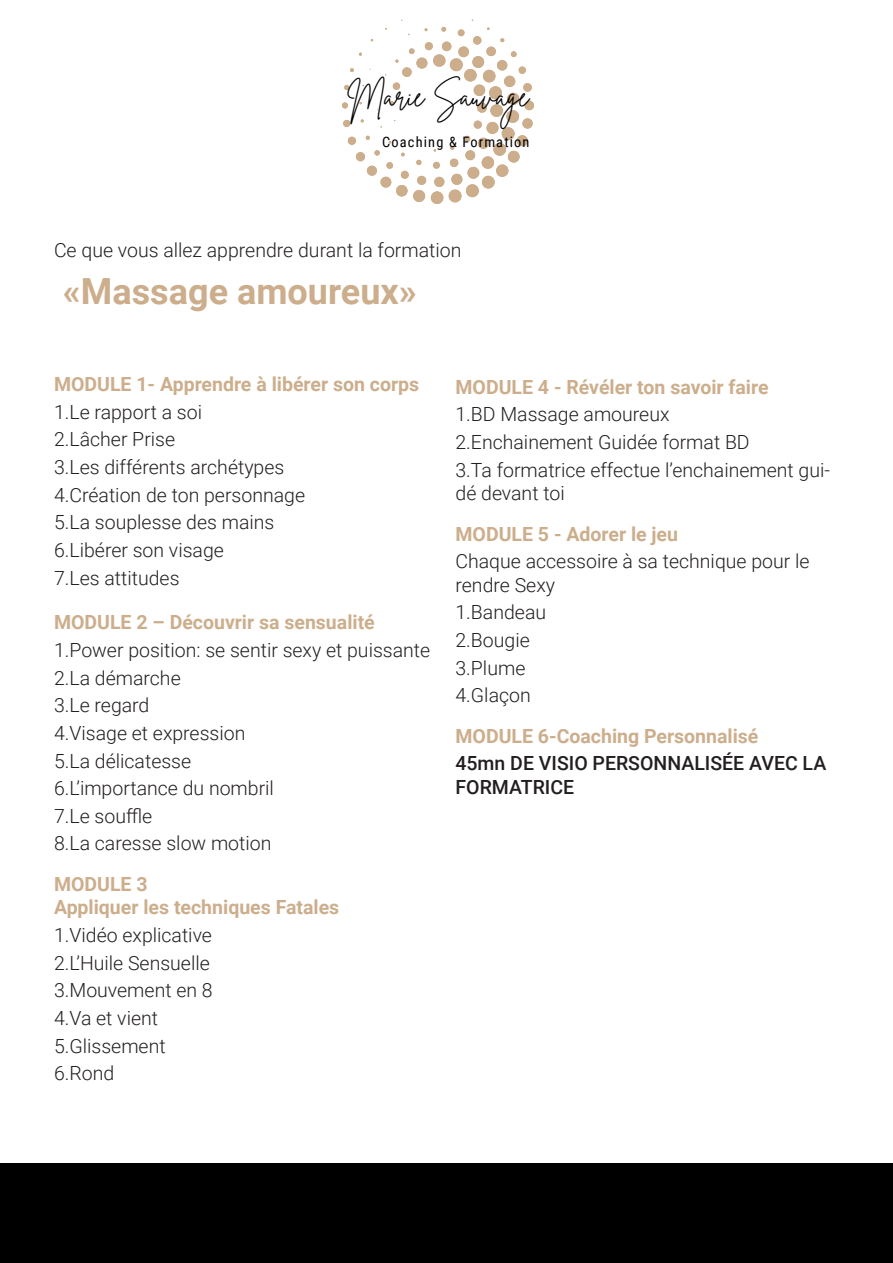
<style>
.page{position:relative;width:893px;height:1263px;background:#fff}
.page>*{position:absolute;margin:0;border:0;box-sizing:border-box;transform-origin:0 0}
.t1{font:700 36px "Roboto";color:#ccae8c}
.t2{font:29.85px "Brittany Signature";color:#000002}
.t3{font:300 19.5px/27.6px "Roboto";color:#231f20}
.t4{font:700 19.5px/23.4px "Roboto";color:#ccae8c}
.t5{font:500 19.5px/23.4px "Roboto";color:#231f20}
.t6{font:14.4px "Roboto Condensed";letter-spacing:.08em;color:#000002}
</style>
<div class="page">
<svg style="left:342px;top:19px;width:192px;height:185px"></svg>
<div style="left:0;top:1163px;width:893px;height:100px;background:#000001"></div>
<h2 class="t2" style="left:347px;top:77px;width:183px">Marie Sauvage</h2>
<p class="t6" style="left:382px;top:132px;width:149px">Coaching &amp; Formation</p>
<p class="t3" style="left:54px;top:235px;width:409px">Ce que vous allez apprendre durant la formation</p>
<h1 class="t1" style="left:63px;top:266px;width:355px">«Massage amoureux»</h1>
<p class="t4" style="left:54px;top:372px;width:367px">MODULE 1- Apprendre à libérer son corps</p>
<p class="t3" style="left:54px;top:397px;width:253px">1.Le rapport a soi<br>2.Lâcher Prise<br>3.Les différents archétypes<br>4.Création de ton personnage<br>5.La souplesse des mains<br>6.Libérer son visage<br>7.Les attitudes</p>
<p class="t4" style="left:54px;top:610px;width:322px">MODULE 2 – Découvrir sa sensualité</p>
<p class="t3" style="left:54px;top:635px;width:378px">1.Power position: se sentir sexy et puissante<br>2.La démarche<br>3.Le regard<br>4.Visage et expression<br>5.La délicatesse<br>6.L’importance du nombril<br>7.Le souffle<br>8.La caresse slow motion</p>
<p class="t4" style="left:54px;top:871px;width:287px">MODULE 3<br>Appliquer les techniques Fatales</p>
<p class="t3" style="left:54px;top:920px;width:160px">1.Vidéo explicative<br>2.L’Huile Sensuelle<br>3.Mouvement en 8<br>4.Va et vient<br>5.Glissement<br>6.Rond</p>
<p class="t4" style="left:455px;top:374px;width:315px">MODULE 4 - Révéler ton savoir faire</p>
<p class="t3" style="left:455px;top:400px;width:376px">1.BD Massage amoureux<br>2.Enchainement Guidée format BD<br>3.Ta formatrice effectue l’enchainement gui-</p>
<p class="t3" style="left:455px;top:479px;width:111px">dé devant toi</p>
<p class="t4" style="left:455px;top:521px;width:224px">MODULE 5 - Adorer le jeu</p>
<p class="t3" style="left:455px;top:549px;width:356px;line-height:23.4px">Chaque accessoire à sa technique pour le rendre Sexy</p>
<p class="t3" style="left:455px;top:598px;width:92px">1.Bandeau<br>2.Bougie<br>3.Plume<br>4.Glaçon</p>
<p class="t4" style="left:455px;top:723px;width:304px">MODULE 6-Coaching Personnalisé</p>
<p class="t5" style="left:455px;top:751px;width:372px">45mn DE VISIO PERSONNALISÉE AVEC LA<br>FORMATRICE</p>
</div>
